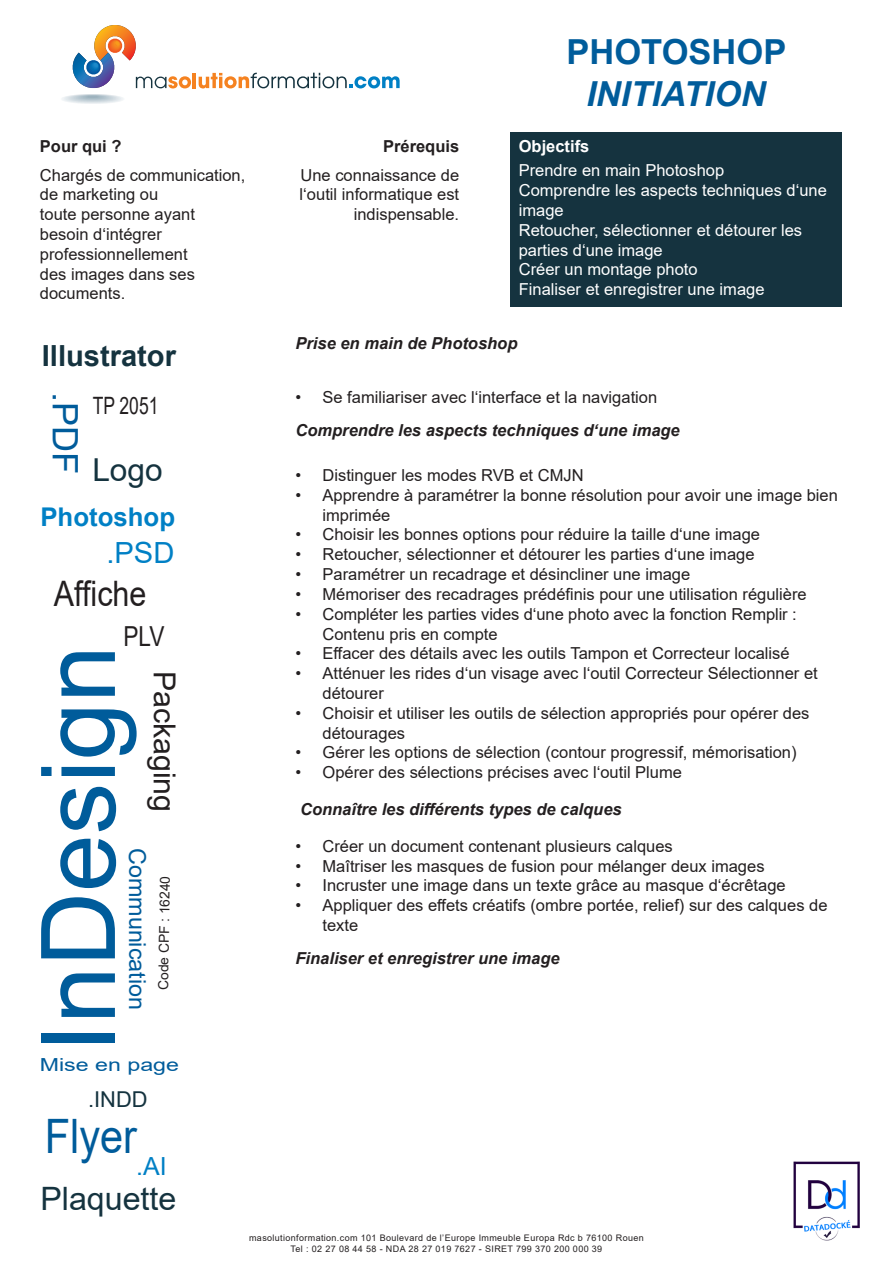
<style>
.page{position:relative;width:893px;height:1263px;background:#fff}
.page>*{position:absolute;margin:0;border:0;box-sizing:border-box;transform-origin:0 0}
.t1{font:103.05px "Arial";color:#005c9b}
.t2{font:47.4px "Arial";color:#005c9b;scale:.87 1}
.t3{font:35.1px "Arial";color:#231f20;scale:.87 1}
.t4{font:35.1px "Arial";color:#005c9b}
.t5{font:italic 700 34.5px "Arial";color:#005c9b}
.t6{font:700 34.5px "Arial";color:#005c9b}
.t7{font:32.25px "Arial";color:#15333f}
.t8{font:31.65px "Arial";color:#15333f}
.t9{font:30.3px "Arial";color:#231f20}
.t10{font:700 29.1px "Arial";color:#15333f}
.t11{font:29.1px "Arial";color:#0080c5}
.t12{font:27.6px "Arial Narrow";color:#231f20}
.t13{font:700 25.8px "Arial";color:#0080c5}
.t14{font:24.9px "Arial";color:#0080c5}
.t15{font:23.85px "Arial";color:#231f20;scale:.73 1}
.t16{font:23.25px "Arial";color:#005c9b}
.t17{font:21.9px "Arial";color:#15333f}
.t18{font:18px "Arial";color:#005c9b;scale:1.29 1}
.t19{font:16.5px/19.8px "Arial";color:#231f20}
.t20{font:16.5px/19.8px "Arial";color:#fff}
.t21{font:italic 700 16.5px "Arial";color:#231f20}
.t22{font:700 16.5px "Arial";color:#231f20}
.t23{font:700 16.5px "Arial";color:#fff}
.t24{font:13.8px "Arial";color:#231f20}
.t25{font:9px/10.8px "Arial";letter-spacing:.04em;color:#231f20;text-align:center}
</style>
<div class="page">
<div style="left:61px;top:94px;width:64px;height:10px;background:#f8fbfc;border-radius:50%"></div>
<div style="left:62px;top:94px;width:61px;height:10px;background:#f4f6f7;border-radius:50%"></div>
<div style="left:63px;top:94px;width:60px;height:9px;background:#f1f5f7;border-radius:50%"></div>
<div style="left:64px;top:94px;width:57px;height:9px;background:#e9eff3;border-radius:50%"></div>
<svg style="left:66px;top:94px;width:54px;height:9px"></svg>
<div style="left:66px;top:95px;width:53px;height:8px;background:#e4eaee;border-radius:50%"></div>
<div style="left:67px;top:95px;width:52px;height:8px;background:#e4eaee;border-radius:50%"></div>
<div style="left:67px;top:95px;width:51px;height:7px;background:#e2e9ed;border-radius:50%"></div>
<div style="left:69px;top:95px;width:48px;height:7px;background:#dde5ea;border-radius:50%"></div>
<div style="left:69px;top:95px;width:47px;height:7px;background:#dae2e7;border-radius:50%"></div>
<div style="left:70px;top:95px;width:45px;height:7px;background:#d6e0e5;border-radius:50%"></div>
<div style="left:72px;top:95px;width:42px;height:6px;background:#cbd6dd;border-radius:50%"></div>
<div style="left:75px;top:95px;width:36px;height:6px;background:#c7d4db;border-radius:50%"></div>
<div style="left:75px;top:95px;width:35px;height:5px;background:#c7d4db;border-radius:50%"></div>
<div style="left:76px;top:95px;width:33px;height:5px;background:#c1cfd7;border-radius:50%"></div>
<div style="left:78px;top:95px;width:29px;height:5px;background:#bcccd5;border-radius:50%"></div>
<div style="left:79px;top:95px;width:27px;height:5px;background:#b0c1cb;border-radius:50%"></div>
<hr style="left:79px;top:96px;width:27px;height:4px;background:#b8c7d0;border-radius:50%">
<hr style="left:81px;top:96px;width:23px;height:3px;background:#b2c3cc;border-radius:50%">
<hr style="left:83px;top:96px;width:19px;height:3px;background:#acbfc9;border-radius:50%">
<svg style="left:87px;top:96px;width:11px;height:2px"></svg>
<svg style="left:72px;top:25px;width:119px;height:64px"></svg>
<hr style="left:193px;top:73px;width:3px;height:15px;background:#f58220">
<svg style="left:199px;top:73px;width:201px;height:15px"></svg>
<img style="left:793px;top:1161px;width:67px;height:80px">
<div style="left:510px;top:132px;width:332px;height:174px;background:#15333f"></div>
<p class="t22" style="left:40px;top:135px;width:83px">Pour qui ?</p>
<p class="t19" style="left:40px;top:165px;width:207px">Chargés de communication, de marketing ou<br>toute personne ayant besoin d‘intégrer professionnellement<br>des images dans ses documents.</p>
<h3 class="t10" style="left:42px;top:335px;width:136px">Illustrator</h3>
<h3 class="t4" style="left:89px;top:392px;width:84px;rotate:90deg">.PDF</h3>
<h3 class="t15" style="left:93px;top:389px;width:92px">TP 2051</h3>
<h3 class="t8" style="left:92px;top:448px;width:72px">Logo</h3>
<h3 class="t13" style="left:40px;top:499px;width:136px">Photoshop</h3>
<h3 class="t11" style="left:106px;top:532px;width:70px">.PSD</h3>
<h3 class="t3" style="left:54px;top:569px;width:108px">Affiche</h3>
<h3 class="t12" style="left:123px;top:615px;width:43px">PLV</h3>
<h1 class="t1" style="left:8px;top:1052px;width:409px;rotate:-90deg">InDesign</h1>
<h3 class="t9" style="left:185px;top:670px;width:143px;rotate:90deg">Packaging</h3>
<h3 class="t16" style="left:153px;top:848px;width:163px;rotate:90deg">Communication</h3>
<p class="t24" style="left:154px;top:990px;width:116px;rotate:-89deg">Code CPF : 16240</p>
<p class="t18" style="left:40px;top:1052px;width:109px">Mise en page</p>
<h3 class="t17" style="left:88px;top:1084px;width:61px">.INDD</h3>
<h2 class="t2" style="left:45px;top:1103px;width:107px">Flyer</h2>
<h3 class="t14" style="left:136px;top:1149px;width:32px">.AI</h3>
<h3 class="t7" style="left:40px;top:1176px;width:138px">Plaquette</h3>
<p class="t22" style="left:383px;top:135px;width:78px">Prérequis</p>
<p class="t19" style="left:300px;top:165px;width:161px;text-align:right">Une connaissance de l‘outil informatique est indispensable.</p>
<h3 class="t6" style="left:566px;top:28px;width:221px">PHOTOSHOP</h3>
<h3 class="t5" style="left:586px;top:70px;width:181px">INITIATION</h3>
<p class="t23" style="left:519px;top:135px;width:72px">Objectifs</p>
<p class="t20" style="left:519px;top:161px;width:207px">Prendre en main Photoshop</p>
<p class="t20" style="left:519px;top:180px;width:310px">Comprendre les aspects techniques d‘une image</p>
<p class="t20" style="left:519px;top:220px;width:285px">Retoucher, sélectionner et détourer les parties d‘une image</p>
<p class="t20" style="left:519px;top:260px;width:180px">Créer un montage photo</p>
<p class="t20" style="left:519px;top:279px;width:247px">Finaliser et enregistrer une image</p>
<p class="t21" style="left:296px;top:333px;width:223px">Prise en main de Photoshop</p>
<p class="t19" style="left:296px;top:387px;width:363px">• Se familiariser avec l‘interface et la navigation</p>
<p class="t21" style="left:296px;top:419px;width:386px">Comprendre les aspects techniques d‘une image</p>
<p class="t19" style="left:296px;top:465px;width:290px">• Distinguer les modes RVB et CMJN</p>
<p class="t19" style="left:323px;top:485px;width:517px;text-indent:-27px">• Apprendre à paramétrer la bonne résolution pour avoir une image bien imprimée</p>
<p class="t19" style="left:296px;top:525px;width:466px">• Choisir les bonnes options pour réduire la taille d‘une image</p>
<p class="t19" style="left:296px;top:544px;width:460px">• Retoucher, sélectionner et détourer les parties d‘une image</p>
<p class="t19" style="left:296px;top:564px;width:396px">• Paramétrer un recadrage et désincliner une image</p>
<p class="t19" style="left:296px;top:584px;width:513px">• Mémoriser des recadrages prédéfinis pour une utilisation régulière</p>
<p class="t19" style="left:323px;top:604px;width:476px;text-indent:-27px">• Compléter les parties vides d‘une photo avec la fonction Remplir :<br>Contenu pris en compte</p>
<p class="t19" style="left:296px;top:643px;width:496px">• Effacer des détails avec les outils Tampon et Correcteur localisé</p>
<p class="t19" style="left:323px;top:663px;width:497px;text-indent:-27px">• Atténuer les rides d‘un visage avec l‘outil Correcteur Sélectionner et détourer</p>
<p class="t19" style="left:323px;top:703px;width:488px;text-indent:-27px">• Choisir et utiliser les outils de sélection appropriés pour opérer des détourages</p>
<p class="t19" style="left:296px;top:742px;width:503px">• Gérer les options de sélection (contour progressif, mémorisation)</p>
<p class="t19" style="left:296px;top:762px;width:388px">• Opérer des sélections précises avec l‘outil Plume</p>
<p class="t21" style="left:300px;top:798px;width:323px">Connaître les différents types de calques</p>
<p class="t19" style="left:296px;top:836px;width:379px">• Créer un document contenant plusieurs calques</p>
<p class="t19" style="left:296px;top:856px;width:471px">• Maîtriser les masques de fusion pour mélanger deux images</p>
<p class="t19" style="left:296px;top:875px;width:492px">• Incruster une image dans un texte grâce au masque d‘écrêtage</p>
<p class="t19" style="left:323px;top:895px;width:506px;text-indent:-27px">• Appliquer des effets créatifs (ombre portée, relief) sur des calques de texte</p>
<p class="t21" style="left:296px;top:947px;width:266px">Finaliser et enregistrer une image</p>
<p class="t25" style="left:249px;top:1232px;width:396px">masolutionformation.com 101 Boulevard de l’Europe Immeuble Europa Rdc b 76100 Rouen<br>Tel : 02 27 08 44 58 - NDA 28 27 019 7627 - SIRET 799 370 200 000 39</p>
</div>
